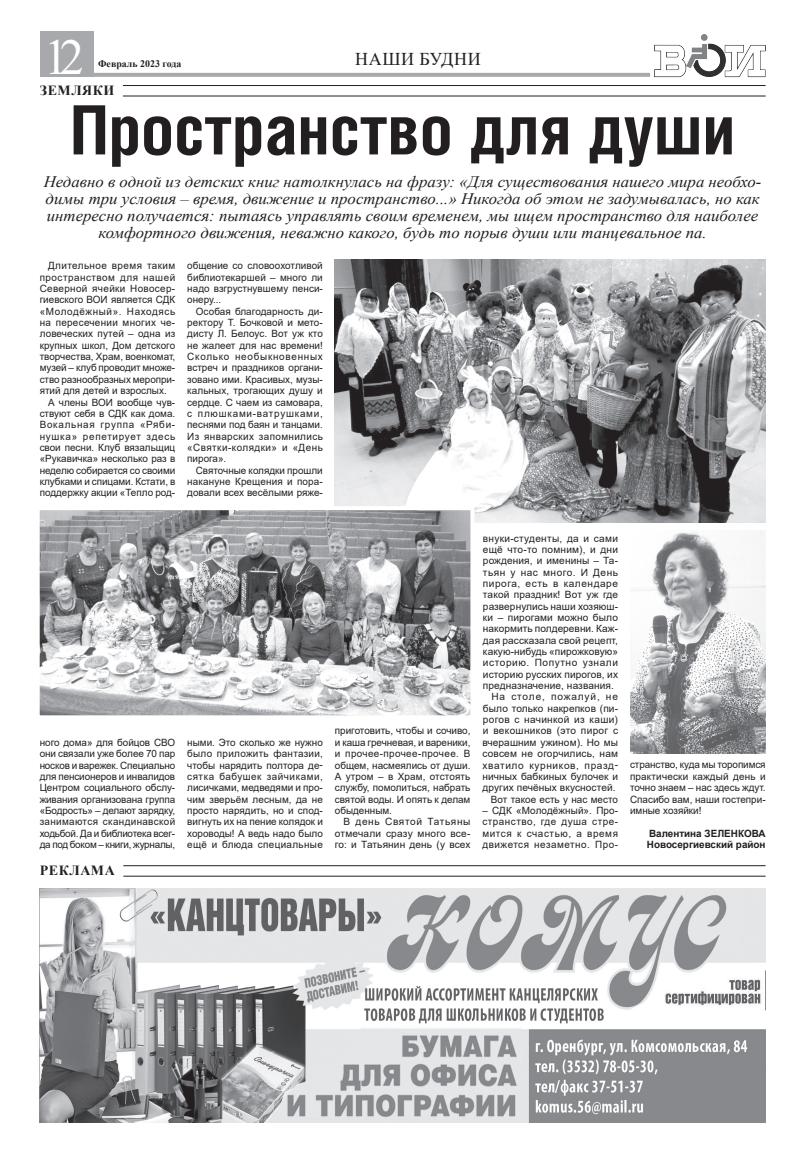
<style>
.page{position:relative;width:794px;height:1157px;background:#fff}
.page>*{position:absolute;margin:0;border:0;box-sizing:border-box;transform-origin:0 0}
.t1{font:700 68px "Helios Cond";color:#231f20}
.t2{font:50px "Times New Roman";color:#fff}
.t3{font:18px "Times New Roman";letter-spacing:.035em;color:#231f20}
.t4{font:italic 16px/17px "Times New Roman";color:#231f20;text-align:center;scale:1.05 1}
.t5{font:700 14px "Times New Roman";letter-spacing:.035em;color:#231f20}
.t6{font:10px/11.3px "Arial";letter-spacing:.01em;color:#231f20;text-align:justify}
.t7{font:10px "Arial";letter-spacing:-.01em;color:#231f20}
.t8{font:10px "Arial";letter-spacing:.05em;color:#231f20}
.t9{font:10px "Arial";letter-spacing:.03em;color:#231f20}
.t10{font:10px "Arial";letter-spacing:.075em;color:#231f20}
.t11{font:700 10px/11.3px "Arial";color:#231f20}
.t12{font:10px "Arial";letter-spacing:.035em;color:#231f20}
.t13{font:10px "Arial";letter-spacing:.065em;color:#231f20}
.t14{font:10px "Arial";letter-spacing:.06em;color:#231f20}
.t15{font:10px "Arial";letter-spacing:.055em;color:#231f20}
.t16{font:10px "Arial";letter-spacing:.04em;color:#231f20}
.t17{font:10px "Arial";letter-spacing:.085em;color:#231f20}
.t18{font:700 10px "Times New Roman";color:#231f20}
</style>
<div class="page">
<img style="left:655px;top:34px;width:110px;height:44px">
<hr style="left:91px;top:73px;width:559px;height:4px;background:#a8a9ad">
<div style="left:40px;top:31px;width:54px;height:46px;background:#a8a9ad"></div>
<hr style="left:40px;top:85px;width:725px;height:1px;background:#231f20">
<hr style="left:40px;top:95px;width:725px;height:1px;background:#231f20">
<div style="left:31px;top:82px;width:92px;height:15px;background:#fff"></div>
<img style="left:335px;top:260px;width:430px;height:263px">
<img style="left:630px;top:530px;width:135px;height:223px">
<svg style="left:39px;top:504px;width:437px;height:212px"></svg>
<img style="left:40px;top:888px;width:725px;height:235px">
<hr style="left:40px;top:865px;width:725px;height:1px;background:#231f20">
<hr style="left:40px;top:875px;width:725px;height:1px;background:#231f20">
<div style="left:31px;top:862px;width:92px;height:15px;background:#fff"></div>
<h2 class="t2" style="left:44px;top:22px;width:42px">12</h2>
<p class="t18" style="left:98px;top:56px;width:85px">Февраль 2023 года</p>
<h3 class="t3" style="left:355px;top:46px;width:127px">НАШИ БУДНИ</h3>
<h3 class="t5" style="left:40px;top:80px;width:76px">ЗЕМЛЯКИ</h3>
<h1 class="t1" style="left:70px;top:89px;width:666px">Пространство для души</h1>
<p class="t4" style="left:44px;top:173px;width:685px">Недавно в одной из детских книг натолкнулась на фразу: «Для существования нашего мира необхо&shy;димы три условия – время, движение и пространство...» Никогда об этом не задумывалась, но как интересно получается: пытаясь управлять своим временем, мы ищем пространство для наиболее комфортного движения, неважно какого, будь то порыв души или танцевальное па.</p>
<p class="t16" style="left:48px;top:259px;width:129px">Длительное время таким</p>
<p class="t8" style="left:40px;top:270px;width:137px">пространством для нашей</p>
<p class="t12" style="left:40px;top:282px;width:137px">Северной ячейки Новосер-</p>
<p class="t6" style="left:40px;top:294px;width:137px">гиевского ВОИ является СДК</p>
<p class="t14" style="left:40px;top:304px;width:137px">«Молодёжный». Находясь</p>
<p class="t9" style="left:40px;top:316px;width:137px">на пересечении многих че-</p>
<p class="t6" style="left:40px;top:328px;width:137px">ловеческих путей – одна из</p>
<p class="t6" style="left:40px;top:339px;width:137px">крупных школ, Дом детского</p>
<p class="t6" style="left:40px;top:351px;width:137px">творчества, Храм, военкомат,</p>
<p class="t7" style="left:40px;top:361px;width:137px">музей – клуб проводит множе-</p>
<p class="t7" style="left:40px;top:372px;width:137px">ство разнообразных меропри-</p>
<p class="t6" style="left:40px;top:385px;width:129px">ятий для детей и взрослых.</p>
<p class="t6" style="left:48px;top:396px;width:129px">А члены ВОИ вообще чув-</p>
<p class="t6" style="left:40px;top:407px;width:137px">ствуют себя в СДК как дома.</p>
<p class="t10" style="left:40px;top:418px;width:137px">Вокальная группа «Ряби-</p>
<p class="t10" style="left:40px;top:429px;width:137px">нушка» репетирует здесь</p>
<p class="t6" style="left:40px;top:441px;width:137px">свои песни. Клуб вязальщиц</p>
<p class="t6" style="left:40px;top:453px;width:137px">«Рукавичка» несколько раз в</p>
<p class="t7" style="left:40px;top:463px;width:137px">неделю собирается со своими</p>
<p class="t7" style="left:40px;top:474px;width:137px">клубками и спицами. Кстати, в</p>
<p class="t6" style="left:40px;top:487px;width:137px">поддержку акции «Тепло род-</p>
<p class="t6" style="left:187px;top:260px;width:137px">общение со словоохотливой библиотекаршей – много ли надо взгрустнувшему пенси&shy;онеру...</p>
<p class="t6" style="left:187px;top:305px;width:137px;text-indent:9px">Особая благодарность ди&shy;ректору Т. Бочковой и мето&shy;дисту Л. Белоус. Вот уж кто не жалеет для нас времени!<br>Сколько необыкновенных встреч и праздников органи&shy;зовано ими. Красивых, музы&shy;кальных, трогающих душу и сердце. С чаем из самовара, с плюшками-ватрушками, песнями под баян и танцами.<br>Из январских запомнились «Святки-колядки» и «День пирога».</p>
<p class="t6" style="left:187px;top:464px;width:137px;text-indent:9px">Святочные колядки прошли накануне Крещения и пора&shy;довали всех весёлыми ряже-</p>
<p class="t6" style="left:40px;top:736px;width:137px">ного дома» для бойцов СВО они связали уже более 70 пар носков и варежек. Специально для пенсионеров и инвалидов Центром социального обслу&shy;живания организована группа «Бодрость» – делают зарядку, занимаются скандинавской ходьбой. Да и библиотека всег&shy;да под боком – книги, журналы,</p>
<h3 class="t5" style="left:40px;top:860px;width:76px">РЕКЛАМА</h3>
<p class="t6" style="left:187px;top:736px;width:137px">ными. Это сколько же нужно было приложить фантазии, чтобы нарядить полтора де&shy;сятка бабушек зайчиками, лисичками, медведями и про&shy;чим зверьём лесным, да не просто нарядить, но и спод&shy;вигнуть их на пение колядок и хороводы! А ведь надо было ещё и блюда специальные</p>
<p class="t6" style="left:335px;top:725px;width:137px">приготовить, чтобы и сочиво, и каша гречневая, и вареники, и прочее-прочее-прочее. В общем, насмеялись от души.<br>А утром – в Храм, отстоять службу, помолиться, набрать святой воды. И опять к делам обыденным.</p>
<p class="t6" style="left:335px;top:816px;width:137px;text-indent:9px">В день Святой Татьяны отмечали сразу много все&shy;го: и Татьянин день (у всех</p>
<p class="t6" style="left:483px;top:532px;width:137px">внуки-студенты, да и сами</p>
<p class="t6" style="left:483px;top:544px;width:137px">ещё что-то помним), и дни</p>
<p class="t6" style="left:483px;top:555px;width:137px">рождения, и именины – Та-</p>
<p class="t8" style="left:483px;top:565px;width:137px">тьян у нас много. И День</p>
<p class="t8" style="left:483px;top:576px;width:136px">пирога, есть в календаре</p>
<p class="t6" style="left:483px;top:589px;width:137px">такой праздник! Вот уж где</p>
<p class="t6" style="left:483px;top:600px;width:137px">развернулись наши хозяюш-</p>
<p class="t6" style="left:483px;top:612px;width:137px">ки – пирогами можно было</p>
<p class="t6" style="left:483px;top:623px;width:137px">накормить полдеревни. Каж-</p>
<p class="t6" style="left:483px;top:634px;width:137px">дая рассказала свой рецепт,</p>
<p class="t6" style="left:483px;top:646px;width:137px">какую-нибудь «пирожковую»</p>
<p class="t15" style="left:483px;top:656px;width:136px">историю. Попутно узнали</p>
<p class="t6" style="left:483px;top:668px;width:137px">историю русских пирогов, их</p>
<p class="t6" style="left:483px;top:680px;width:132px">предназначение, названия.</p>
<p class="t17" style="left:491px;top:690px;width:128px">На столе, пожалуй, не</p>
<p class="t6" style="left:483px;top:702px;width:137px">было только накрепков (пи-</p>
<p class="t6" style="left:483px;top:714px;width:137px">рогов с начинкой из каши)</p>
<p class="t9" style="left:483px;top:724px;width:137px">и векошников (это пирог с</p>
<p class="t6" style="left:482px;top:736px;width:137px">вчерашним ужином). Но мы</p>
<p class="t6" style="left:482px;top:748px;width:137px">совсем не огорчились, нам</p>
<p class="t13" style="left:482px;top:758px;width:137px">хватило курников, празд-</p>
<p class="t6" style="left:482px;top:770px;width:137px">ничных бабкиных булочек и</p>
<p class="t6" style="left:482px;top:782px;width:135px">других печёных вкусностей.</p>
<p class="t6" style="left:491px;top:793px;width:129px">Вот такое есть у нас место</p>
<p class="t6" style="left:482px;top:804px;width:137px">– СДК «Молодёжный». Про&shy;странство, где душа стре&shy;мится к счастью, а время движется незаметно. Про-</p>
<p class="t6" style="left:630px;top:759px;width:137px">странство, куда мы торопимся практически каждый день и точно знаем – нас здесь ждут.<br>Спасибо вам, наши гостепри&shy;имные хозяйки!</p>
<p class="t11" style="left:647px;top:827px;width:120px">Валентина ЗЕЛЕНКОВА<br>Новосергиевский район</p>
</div>
